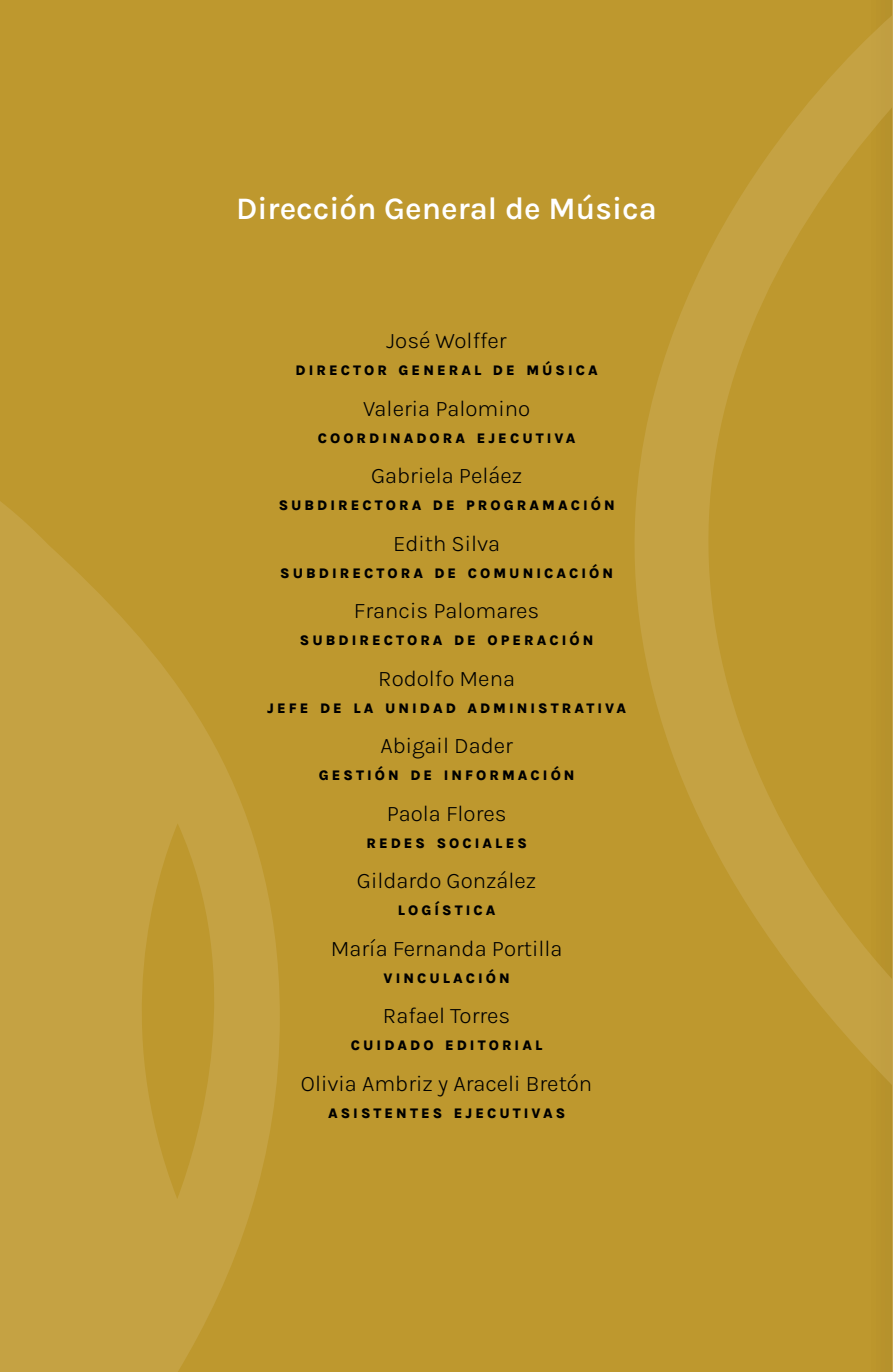
<style>
.page{position:relative;width:893px;height:1372px;background:#fff}
.page>*{position:absolute;margin:0;border:0;box-sizing:border-box;transform-origin:0 0}
.t1{font:600 31.5px "Karla";color:#fff}
.t2{font:300 22.5px "Karla";color:#000}
.t3{font:800 14.17px "Karla";letter-spacing:.215em;color:#000}
</style>
<div class="page">
<div style="left:0;top:0;width:893px;height:1371px;background:#be982e"></div>
<svg style="left:635px;top:35px;width:237px;height:1029px"></svg>
<svg style="left:0;top:501px;width:280px;height:870px;fill:#c5a243"></svg>
<svg style="left:872px;top:16px;width:20px;height:1068px"></svg>
<hr style="left:892px;top:0;width:1px;height:1371px;background:#cbad58">
<h1 class="t1" style="left:236px;top:188px;width:422px">Dirección General de Música</h1>
<h2 class="t2" style="left:387px;top:326px;width:122px">José Wolffer</h2>
<p class="t3" style="left:296px;top:361px;width:304px">DIRECTOR GENERAL DE MÚSICA</p>
<h2 class="t2" style="left:363px;top:393px;width:169px">Valeria Palomino</h2>
<p class="t3" style="left:318px;top:428px;width:259px">COORDINADORA EJECUTIVA</p>
<h2 class="t2" style="left:371px;top:461px;width:153px">Gabriela Peláez</h2>
<p class="t3" style="left:279px;top:496px;width:337px">SUBDIRECTORA DE PROGRAMACIÓN</p>
<h2 class="t2" style="left:393px;top:528px;width:109px">Edith Silva</h2>
<p class="t3" style="left:280px;top:563px;width:334px">SUBDIRECTORA DE COMUNICACIÓN</p>
<h2 class="t2" style="left:354px;top:596px;width:187px">Francis Palomares</h2>
<p class="t3" style="left:300px;top:631px;width:295px">SUBDIRECTORA DE OPERACIÓN</p>
<h2 class="t2" style="left:378px;top:663px;width:138px">Rodolfo Mena</h2>
<p class="t3" style="left:267px;top:698px;width:361px">JEFE DE LA UNIDAD ADMINISTRATIVA</p>
<h2 class="t2" style="left:380px;top:731px;width:134px">Abigail Dader</h2>
<p class="t3" style="left:319px;top:766px;width:257px">GESTIÓN DE INFORMACIÓN</p>
<h2 class="t2" style="left:387px;top:798px;width:121px">Paola Flores</h2>
<p class="t3" style="left:366px;top:833px;width:162px">REDES SOCIALES</p>
<h2 class="t2" style="left:357px;top:866px;width:181px">Gildardo González</h2>
<p class="t3" style="left:398px;top:901px;width:99px">LOGÍSTICA</p>
<h2 class="t2" style="left:331px;top:933px;width:233px">María Fernanda Portilla</h2>
<p class="t3" style="left:383px;top:968px;width:128px">VINCULACIÓN</p>
<h2 class="t2" style="left:383px;top:1001px;width:129px">Rafael Torres</h2>
<p class="t3" style="left:351px;top:1036px;width:193px">CUIDADO EDITORIAL</p>
<h2 class="t2" style="left:301px;top:1068px;width:293px">Olivia Ambriz y Araceli Bretón</h2>
<p class="t3" style="left:328px;top:1103px;width:239px">ASISTENTES EJECUTIVAS</p>
</div>
